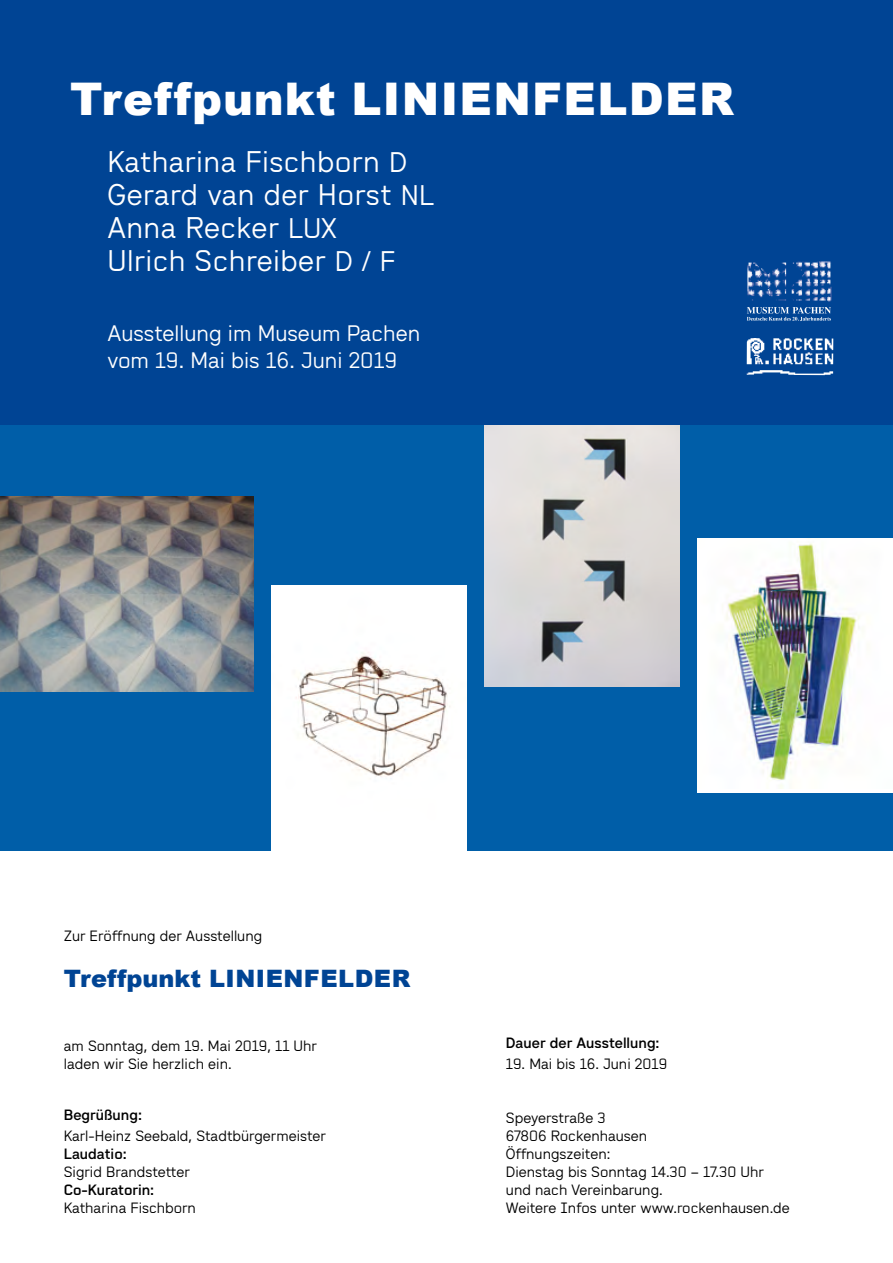
<style>
.page{position:relative;width:893px;height:1263px;background:#fff}
.page>*{position:absolute;margin:0;border:0;box-sizing:border-box;transform-origin:0 0}
.t1{font:900 45px "Arial";letter-spacing:.03em;color:#fff}
.t2{font:30px/33px "Wedding Sans";letter-spacing:.015em;color:#fff}
.t3{font:900 24px "Arial";letter-spacing:.02em;color:#004494}
.t4{font:22.5px "Wedding Sans";color:#fff}
.t5{font:15px/18px "Wedding Sans";color:#000}
.t6{font:500 15px "Wedding Sans";color:#000}
.s1{font-size:28.5px}
.s2{font-weight:500}
</style>
<div class="page">
<div style="left:0;top:0;width:893px;height:425px;background:#004494"></div>
<img style="left:747px;top:338px;width:86px;height:37px">
<img style="left:747px;top:261px;width:85px;height:41px">
<svg style="left:747px;top:307px;width:84px;height:14px"></svg>
<div style="left:0;top:425px;width:893px;height:425px;background:#005ea8"></div>
<img style="left:697px;top:539px;width:196px;height:250px">
<img style="left:271px;top:585px;width:196px;height:265px">
<img style="left:484px;top:425px;width:196px;height:261px">
<img style="left:0;top:496px;width:254px;height:195px">
<p class="t1" style="left:70px;top:66px;width:665px">Treffpunkt LINIENFELDER</p>
<p class="t2" style="left:107px;top:146px;width:329px">Katharina Fischborn <span class="s1">D<br></span>Gerard van der Horst <span class="s1">NL<br></span>Anna Recker <span class="s1">LUX</span></p>
<p class="t2" style="left:107px;top:245px;width:290px">Ulrich Schreiber <span class="s1">D / F</span></p>
<p class="t4" style="left:107px;top:321px;width:314px">Ausstellung im Museum Pachen</p>
<p class="t4" style="left:107px;top:348px;width:291px">vom 19. Mai bis 16. Juni 2019</p>
<p class="t5" style="left:64px;top:927px;width:200px">Zur Eröffnung der Ausstellung</p>
<p class="t3" style="left:64px;top:961px;width:348px">Treffpunkt LINIENFELDER</p>
<p class="t5" style="left:64px;top:1036px;width:255px">am Sonntag, dem 19. Mai 2019, 11 Uhr</p>
<p class="t5" style="left:64px;top:1054px;width:169px">laden wir Sie herzlich ein.</p>
<p class="t6" style="left:64px;top:1106px;width:80px">Begrüßung:</p>
<p class="t5" style="left:64px;top:1126px;width:264px">Karl-Heinz Seebald, Stadtbürgermeister</p>
<p class="t5" style="left:64px;top:1144px;width:128px"><span class="s2">Laudatio:<br></span>Sigrid Brandstetter</p>
<p class="t5" style="left:64px;top:1180px;width:134px"><span class="s2">Co-Kuratorin:<br></span>Katharina Fischborn</p>
<p class="t6" style="left:506px;top:1034px;width:155px">Dauer der Ausstellung:</p>
<p class="t5" style="left:506px;top:1054px;width:163px">19. Mai bis 16. Juni 2019</p>
<p class="t5" style="left:506px;top:1108px;width:101px">Speyerstraße 3</p>
<p class="t5" style="left:506px;top:1126px;width:143px">67806 Rockenhausen</p>
<p class="t5" style="left:506px;top:1144px;width:106px">Öffnungszeiten:</p>
<p class="t5" style="left:506px;top:1162px;width:259px">Dienstag bis Sonntag 14.30 – 17.30 Uhr und nach Vereinbarung.</p>
<p class="t5" style="left:506px;top:1198px;width:285px">Weitere Infos unter www.rockenhausen.de</p>
</div>
